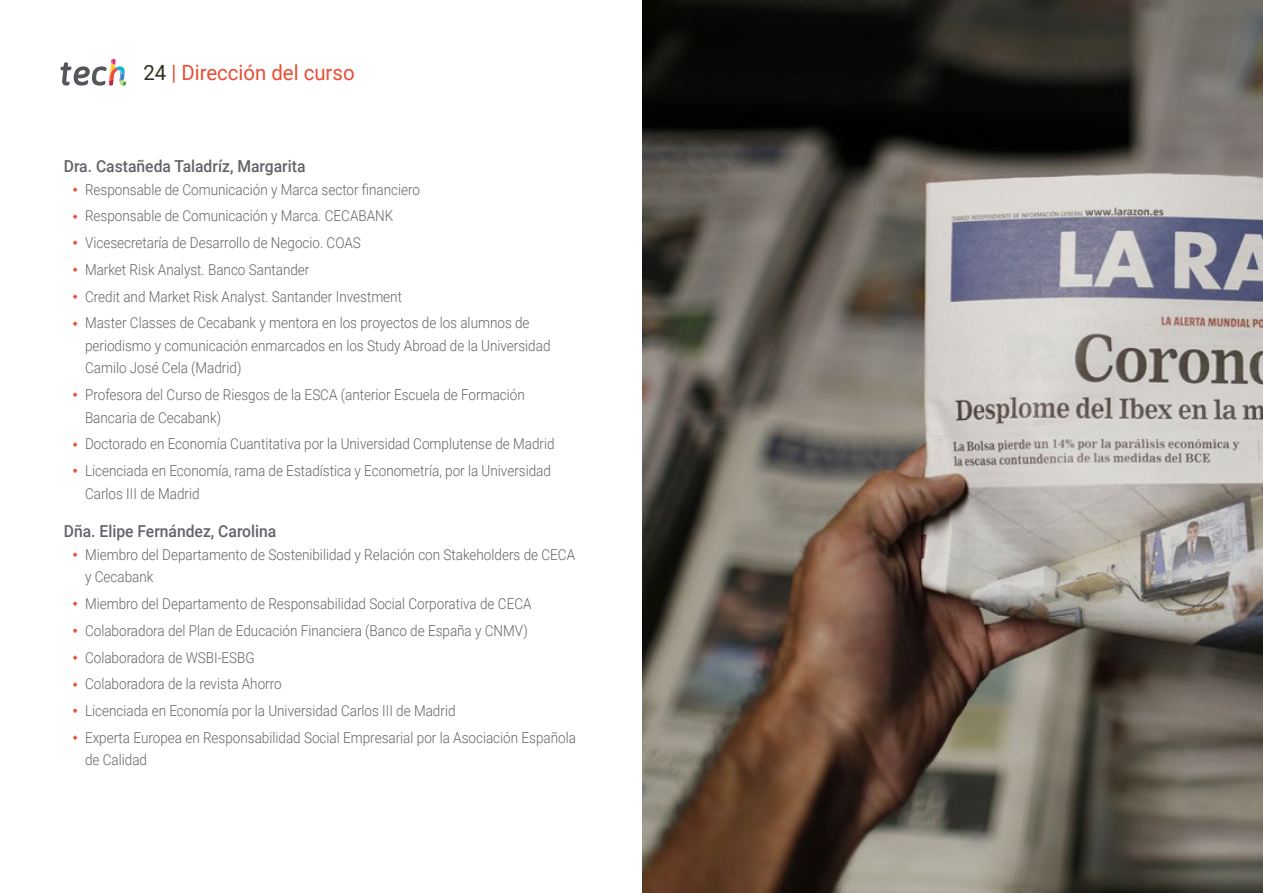
<style>
.page{position:relative;width:1263px;height:893px;background:#fff}
.page>*{position:absolute;margin:0;border:0;box-sizing:border-box;transform-origin:0 0}
.t1{font:21px "Roboto";color:#e94d35}
.t2{font:500 16.5px "Roboto";color:#61646a;scale:.95 1}
.t3{font:300 15px/26.7px "Roboto";color:#61646a;scale:.9 1}
.s1{color:#312e20}
</style>
<div class="page">
<img style="left:642px;top:0;width:621px;height:893px">
<svg style="left:61px;top:59px;width:65px;height:27px"></svg>
<h1 class="t1" style="left:144px;top:57px;width:213px"><span class="s1">24</span> | Dirección del curso</h1>
<p class="t2" style="left:64px;top:155px;width:256px">Dra. Castañeda Taladríz, Margarita</p>
<p class="t3" style="left:85px;top:175px;width:495px">Responsable de Comunicación y Marca sector financiero<br>Responsable de Comunicación y Marca. CECABANK<br>Vicesecretaría de Desarrollo de Negocio. COAS<br>Market Risk Analyst. Banco Santander<br>Credit and Market Risk Analyst. Santander Investment<br>Master Classes de Cecabank y mentora en los proyectos de los alumnos de</p>
<p class="t3" style="left:85px;top:334px;width:519px;line-height:22.5px">periodismo y comunicación enmarcados en los Study Abroad de la Universidad<br>Camilo José Cela (Madrid)</p>
<p class="t3" style="left:85px;top:383px;width:490px;line-height:22.5px">Profesora del Curso de Riesgos de la ESCA (anterior Escuela de Formación<br>Bancaria de Cecabank)</p>
<p class="t3" style="left:85px;top:430px;width:523px">Doctorado en Economía Cuantitativa por la Universidad Complutense de Madrid<br>Licenciada en Economía, rama de Estadística y Econometría, por la Universidad</p>
<p class="t3" style="left:85px;top:479px;width:129px">Carlos III de Madrid</p>
<p class="t2" style="left:64px;top:520px;width:225px">Dña. Elipe Fernández, Carolina</p>
<p class="t3" style="left:85px;top:543px;width:546px;line-height:22.5px">Miembro del Departamento de Sostenibilidad y Relación con Stakeholders de CECA y Cecabank</p>
<p class="t3" style="left:85px;top:590px;width:547px">Miembro del Departamento de Responsabilidad Social Corporativa de CECA Colaboradora del Plan de Educación Financiera (Banco de España y CNMV)<br>Colaboradora de WSBI-ESBG<br>Colaboradora de la revista Ahorro<br>Licenciada en Economía por la Universidad Carlos III de Madrid<br>Experta Europea en Responsabilidad Social Empresarial por la Asociación Española</p>
<p class="t3" style="left:85px;top:746px;width:70px">de Calidad</p>
</div>
